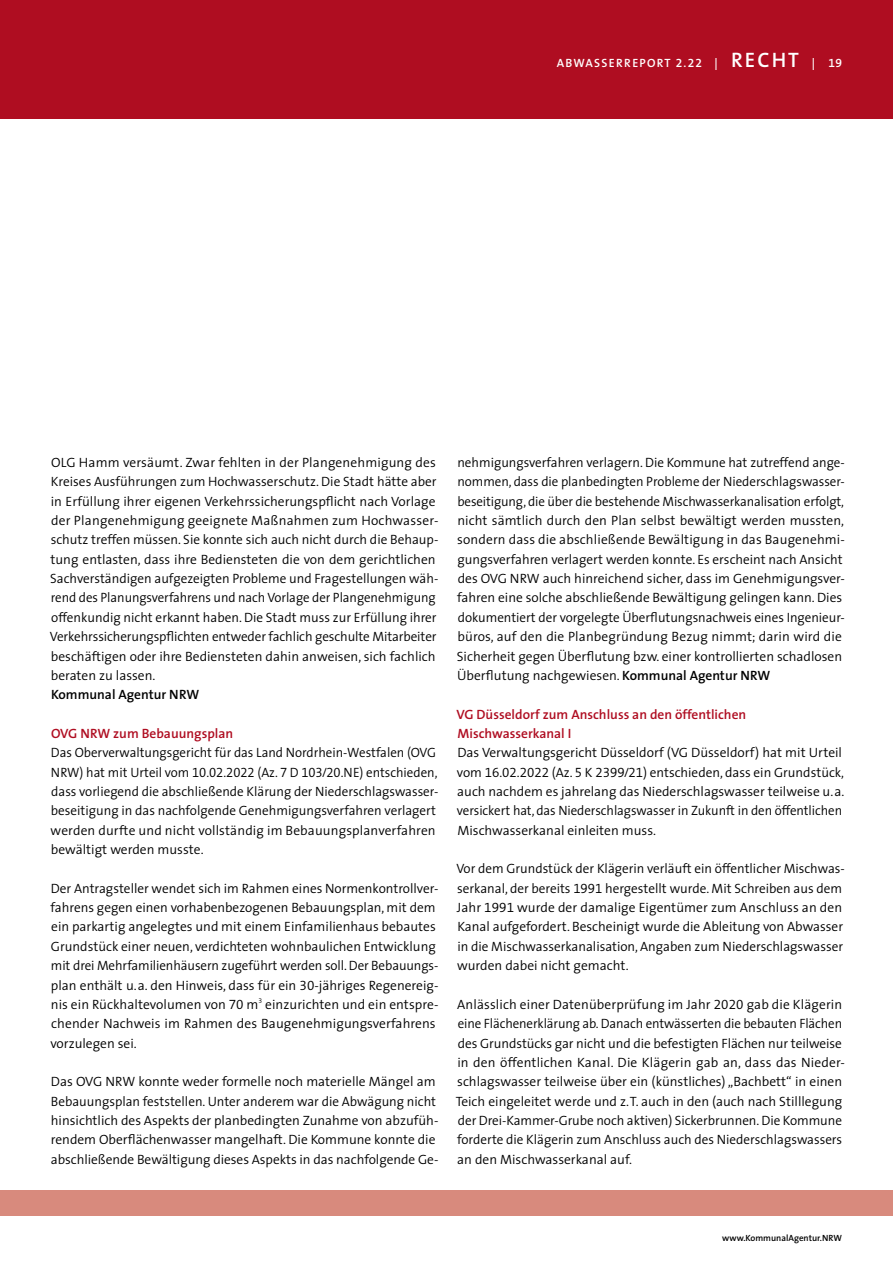
<style>
.page{position:relative;width:893px;height:1263px;background:#fff}
.page>*{position:absolute;margin:0;border:0;box-sizing:border-box;transform-origin:0 0}
.t1{font:300 13.5px/19.4px "The Sans";color:#000}
.t2{font:300 13.5px/19.4px "The Sans";color:#000;scale:.96 1}
.t3{font:600 13.5px/19.4px "The Sans";color:#af0d21}
.t4{font:600 13.5px "The Sans";color:#000}
.t5{font:600 12px "The Sans";letter-spacing:.105em;color:#fff}
.t6{font:600 9px "The Sans";color:#000}
.s1{font-family:"The Sans Semi Bold Expert";font-weight:400}
.s2{font-size:21px}
.s3{font-family:"The Sans Semi Light Expert";font-weight:400}
.s4{font-weight:600}
</style>
<div class="page">
<div style="left:0;top:0;width:893px;height:119px;background:#af0d21"></div>
<div style="left:0;top:1191px;width:893px;height:25px;background:#d88a7d"></div>
<p class="t5" style="left:557px;top:53px;width:287px">ABWASSERREPORT <span class="s1">2.22</span> | <span class="s2">RECHT</span> | <span class="s1">19</span></p>
<p class="t1" style="left:50px;top:452px;width:390px">OLG Hamm versäumt. Zwar fehlten in der Plangenehmigung des Kreises Ausführungen zum Hochwasserschutz. Die Stadt hätte aber in Erfüllung ihrer eigenen Verkehrssicherungspflicht nach Vorlage der Plangenehmigung geeignete Maßnahmen zum Hochwasser&shy;schutz treffen müssen. Sie konnte sich auch nicht durch die Behaup&shy;tung entlasten, dass ihre Bediensteten die von dem gerichtlichen Sachverständigen aufgezeigten Probleme und Fragestellungen wäh&shy;rend des Planungsverfahrens und nach Vorlage der Plangenehmigung offenkundig nicht erkannt haben. Die Stadt muss zur Erfüllung ihrer Verkehrssicherungspflichten entweder fachlich geschulte Mitarbeiter beschäftigen oder ihre Bediensteten dahin anweisen, sich fachlich beraten zu lassen.</p>
<p class="t4" style="left:51px;top:683px;width:150px">Kommunal Agentur NRW</p>
<p class="t3" style="left:51px;top:723px;width:184px">OVG NRW zum Bebauungsplan</p>
<p class="t2" style="left:51px;top:743px;width:405px">Das Oberverwaltungsgericht für das Land Nordrhein-Westfalen (OVG NRW) hat mit Urteil vom <span class="s3">10.02.2022</span> (Az. <span class="s3">7</span> D <span class="s3">103/20</span>.NE) entschieden, dass vorliegend die abschließende Klärung der Niederschlagswasser&shy;beseitigung in das nachfolgende Genehmigungsverfahren verlagert werden durfte und nicht vollständig im Bebauungsplanverfahren bewältigt werden musste.</p>
<p class="t1" style="left:50px;top:878px;width:389px">Der Antragsteller wendet sich im Rahmen eines Normenkontrollver&shy;fahrens gegen einen vorhabenbezogenen Bebauungsplan, mit dem ein parkartig angelegtes und mit einem Einfamilienhaus bebautes Grundstück einer neuen, verdichteten wohnbaulichen Entwicklung mit drei Mehrfamilienhäusern zugeführt werden soll. Der Bebauungs&shy;plan enthält u.a. den Hinweis, dass für ein <span class="s3">30</span>-jähriges Regenereig&shy;nis ein Rückhaltevolumen von <span class="s3">70</span> m<sup>3</sup> einzurichten und ein entspre&shy;chender Nachweis im Rahmen des Baugenehmigungsverfahrens vorzulegen sei.</p>
<p class="t1" style="left:51px;top:1071px;width:389px">Das OVG NRW konnte weder formelle noch materielle Mängel am Bebauungsplan feststellen. Unter anderem war die Abwägung nicht hinsichtlich des Aspekts der planbedingten Zunahme von abzufüh&shy;rendem Oberflächenwasser mangelhaft. Die Kommune konnte die abschließende Bewältigung dieses Aspekts in das nachfolgende Ge-</p>
<p class="t1" style="left:457px;top:452px;width:390px">nehmigungsverfahren verlagern. Die Kommune hat zutreffend ange&shy;nommen, dass die planbedingten Probleme der Niederschlagswasser&shy;beseitigung, die über die bestehende Mischwasserkanalisation erfolgt, nicht sämtlich durch den Plan selbst bewältigt werden mussten, sondern dass die abschließende Bewältigung in das Baugenehmi&shy;gungsverfahren verlagert werden konnte. Es erscheint nach Ansicht des OVG NRW auch hinreichend sicher, dass im Genehmigungsver&shy;fahren eine solche abschließende Bewältigung gelingen kann. Dies dokumentiert der vorgelegte Überflutungsnachweis eines Ingenieur&shy;büros, auf den die Planbegründung Bezug nimmt; darin wird die Sicherheit gegen Überflutung bzw. einer kontrollierten schadlosen Überflutung nachgewiesen. <span class="s4">Kommunal Agentur NRW</span></p>
<p class="t3" style="left:456px;top:704px;width:291px">VG Düsseldorf zum Anschluss an den öffentlichen<br>Mischwasserkanal I</p>
<p class="t1" style="left:457px;top:743px;width:389px">Das Verwaltungsgericht Düsseldorf (VG Düsseldorf) hat mit Urteil vom <span class="s3">16.02.2022</span> (Az. <span class="s3">5</span> K <span class="s3">2399/21</span>) entschieden, dass ein Grundstück, auch nachdem es jahrelang das Niederschlagswasser teilweise u.a. versickert hat, das Niederschlagswasser in Zukunft in den öffentlichen Mischwasserkanal einleiten muss.</p>
<p class="t1" style="left:456px;top:859px;width:390px">Vor dem Grundstück der Klägerin verläuft ein öffentlicher Mischwas&shy;serkanal, der bereits <span class="s3">1991</span> hergestellt wurde. Mit Schreiben aus dem Jahr <span class="s3">1991</span> wurde der damalige Eigentümer zum Anschluss an den Kanal aufgefordert. Bescheinigt wurde die Ableitung von Abwasser in die Mischwasserkanalisation, Angaben zum Niederschlagswasser wurden dabei nicht gemacht.</p>
<p class="t1" style="left:456px;top:994px;width:391px">Anlässlich einer Datenüberprüfung im Jahr <span class="s3">2020</span> gab die Klägerin eine Flächenerklärung ab. Danach entwässerten die bebauten Flächen des Grundstücks gar nicht und die befestigten Flächen nur teilweise in den öffentlichen Kanal. Die Klägerin gab an, dass das Nieder&shy;schlagswasser teilweise über ein (künstliches) „Bachbett“ in einen Teich eingeleitet werde und z.T. auch in den (auch nach Stilllegung der Drei--Kammer-Grube noch aktiven) Sickerbrunnen. Die Kommune forderte die Klägerin zum Anschluss auch des Niederschlagswassers an den Mischwasserkanal auf.</p>
<p class="t6" style="left:722px;top:1230px;width:121px">www.KommunalAgentur.NRW</p>
</div>
